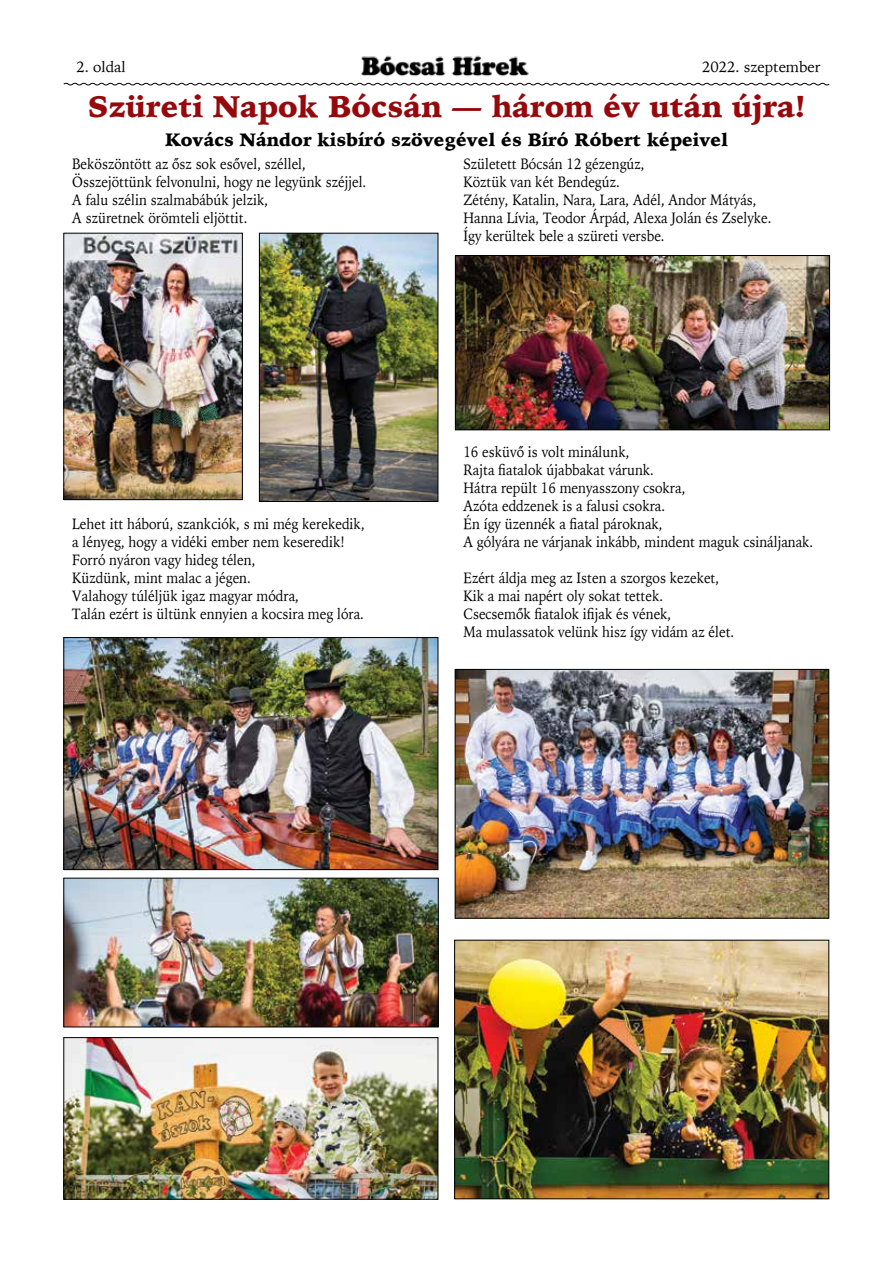
<style>
.page{position:relative;width:893px;height:1263px;background:#fff}
.page>*{position:absolute;margin:0;border:0;box-sizing:border-box;transform-origin:0 0}
.t1{font:30px "Iowan OS Blk PFL";color:#96080b}
.t2{font:18px "Iowan OS Blk PFL";color:#000}
.t3{font:15px/18px "Iowan OS PFL";color:#000;scale:.9 1}
.t4{font:15px "Iowan OS PFL";color:#000}
</style>
<div class="page">
<img style="left:361px;top:55px;width:168px;height:22px">
<svg style="left:63px;top:82px;width:767px;height:4px"></svg>
<img style="left:65px;top:235px;width:176px;height:263px">
<div style="left:63px;top:233px;width:180px;height:267px;border:1px solid #000"></div>
<img style="left:456px;top:942px;width:371px;height:255px">
<div style="left:454px;top:940px;width:375px;height:259px;border:1px solid #000"></div>
<img style="left:457px;top:257px;width:371px;height:171px">
<div style="left:455px;top:255px;width:375px;height:175px;border:1px solid #000"></div>
<img style="left:261px;top:235px;width:175px;height:265px">
<div style="left:259px;top:233px;width:179px;height:269px;border:1px solid #000"></div>
<img style="left:65px;top:1039px;width:371px;height:158px">
<div style="left:63px;top:1037px;width:375px;height:162px;border:1px solid #000"></div>
<img style="left:65px;top:639px;width:371px;height:229px">
<div style="left:63px;top:637px;width:375px;height:233px;border:1px solid #000"></div>
<img style="left:65px;top:880px;width:372px;height:145px">
<div style="left:63px;top:878px;width:376px;height:149px;border:1px solid #000"></div>
<img style="left:457px;top:671px;width:370px;height:245px">
<div style="left:455px;top:669px;width:374px;height:249px;border:1px solid #000"></div>
<p class="t4" style="left:77px;top:56px;width:51px">2. oldal</p>
<p class="t4" style="left:702px;top:56px;width:120px">2022. szeptember</p>
<h1 class="t1" style="left:87px;top:85px;width:720px">Szüreti Napok Bócsán — három év után újra!</h1>
<p class="t2" style="left:165px;top:126px;width:564px">Kovács Nándor kisbíró szövegével és Bíró Róbert képeivel</p>
<p class="t3" style="left:72px;top:155px;width:328px">Beköszöntött az ősz sok esővel, széllel, Összejöttünk felvonulni, hogy ne legyünk széjjel.<br>A falu szélin szalmabábúk jelzik,<br>A szüretnek örömteli eljöttit.</p>
<p class="t3" style="left:463px;top:155px;width:344px">Született Bócsán 12 gézengúz,<br>Köztük van két Bendegúz.<br>Zétény, Katalin, Nara, Lara, Adél, Andor Mátyás, Hanna Lívia, Teodor Árpád, Alexa Jolán és Zselyke.<br>Így kerültek bele a szüreti versbe.</p>
<p class="t3" style="left:72px;top:515px;width:326px">Lehet itt háború, szankciók, s mi még kerekedik, a lényeg, hogy a vidéki ember nem keseredik!<br>Forró nyáron vagy hideg télen,<br>Küzdünk, mint malac a jégen.<br>Valahogy túléljük igaz magyar módra,<br>Talán ezért is ültünk ennyien a kocsira meg lóra.</p>
<p class="t3" style="left:463px;top:443px;width:390px">16 esküvő is volt minálunk,<br>Rajta fiatalok újabbakat várunk.<br>Hátra repült 16 menyasszony csokra,<br>Azóta eddzenek is a falusi csokra.<br>Én így üzennék a fiatal pároknak,<br>A gólyára ne várjanak inkább, mindent maguk csináljanak.</p>
<p class="t3" style="left:463px;top:569px;width:302px">Ezért áldja meg az Isten a szorgos kezeket, Kik a mai napért oly sokat tettek.<br>Csecsemők fiatalok ifijak és vének,<br>Ma mulassatok velünk hisz így vidám az élet.</p>
</div>
